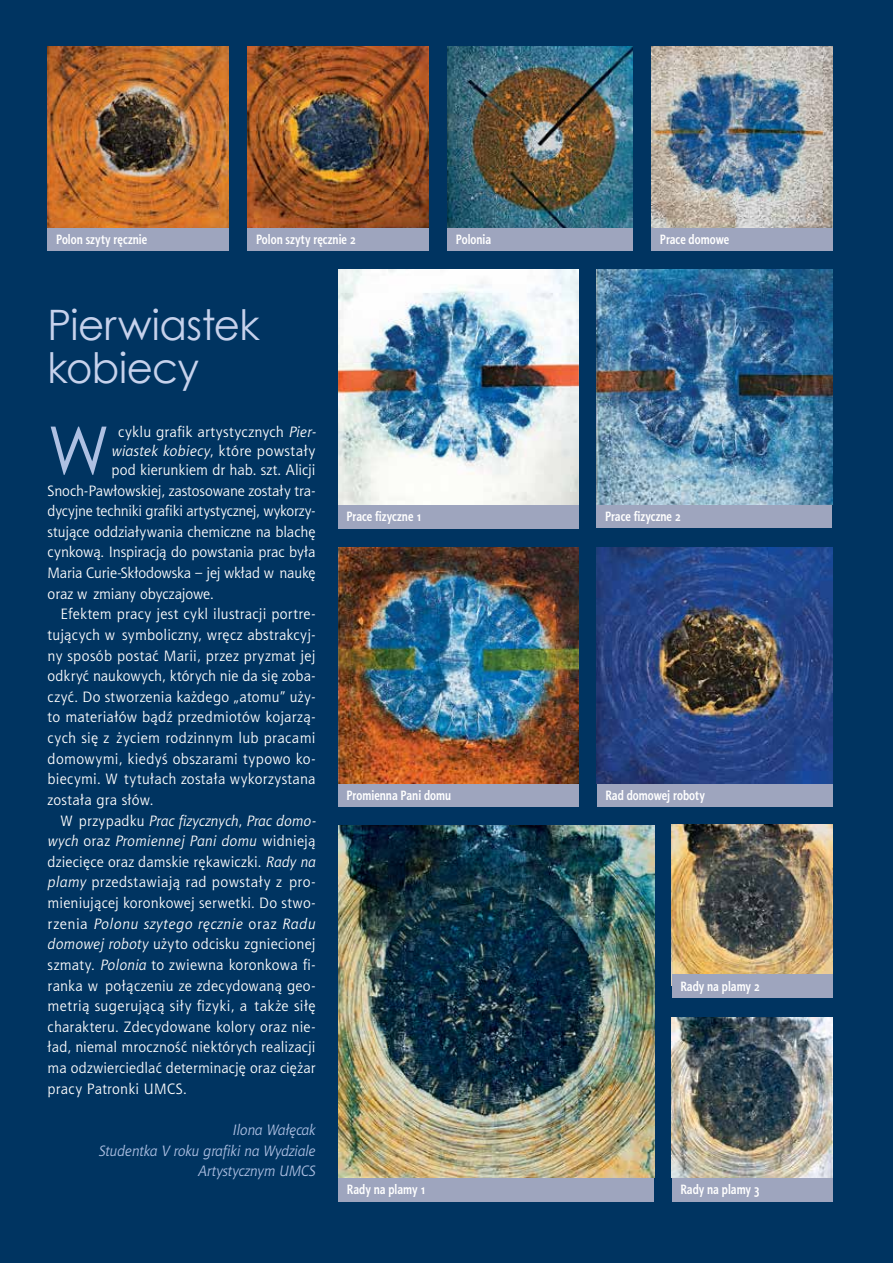
<style>
.page{position:relative;width:893px;height:1263px;background:#003461}
.page>*{position:absolute;margin:0;border:0;box-sizing:border-box;transform-origin:0 0}
.t1{font:67.2px "Century Gothic";color:#aec0e3;scale:.96 1}
.t2{font:42px/42.5px "Century Gothic";letter-spacing:-.01em;color:#c7d2ec;scale:.96 1}
.t3{font:15px/20.7px "Aerton EFN";letter-spacing:.01em;color:#fff;text-align:justify}
.t4{font:italic 15px/20.7px "Aerton EFN";letter-spacing:-.005em;color:#aec0e3;text-align:right}
.t5{font:700 13.5px "Aerton Cnd EFN";letter-spacing:.005em;color:#fff}
.s1{font-style:italic}
</style>
<div class="page">
<div style="left:48px;top:228px;width:181px;height:23px;background:#9ea5be"></div>
<div style="left:247px;top:228px;width:182px;height:23px;background:#9ea5be"></div>
<div style="left:447px;top:228px;width:186px;height:23px;background:#9ea5be"></div>
<div style="left:651px;top:228px;width:182px;height:23px;background:#9ea5be"></div>
<img style="left:48px;top:47px;width:181px;height:181px">
<img style="left:247px;top:47px;width:182px;height:181px">
<img style="left:651px;top:47px;width:182px;height:181px">
<div style="left:597px;top:504px;width:235px;height:24px;background:#9ea5be"></div>
<img style="left:597px;top:269px;width:235px;height:236px">
<div style="left:338px;top:1178px;width:316px;height:23px;background:#9ea5be"></div>
<img style="left:338px;top:825px;width:316px;height:353px">
<img style="left:672px;top:825px;width:160px;height:150px">
<div style="left:672px;top:975px;width:161px;height:23px;background:#9ea5be"></div>
<img style="left:447px;top:47px;width:186px;height:181px">
<div style="left:338px;top:505px;width:240px;height:24px;background:#9ea5be"></div>
<img style="left:338px;top:269px;width:240px;height:236px">
<div style="left:338px;top:783px;width:241px;height:24px;background:#9ea5be"></div>
<img style="left:338px;top:547px;width:241px;height:236px">
<div style="left:597px;top:783px;width:236px;height:24px;background:#9ea5be"></div>
<img style="left:597px;top:548px;width:236px;height:235px">
<div style="left:672px;top:1178px;width:161px;height:23px;background:#9ea5be"></div>
<img style="left:672px;top:1017px;width:160px;height:161px">
<p class="t5" style="left:56px;top:231px;width:92px">Polon szyty ręcznie</p>
<p class="t5" style="left:256px;top:231px;width:101px">Polon szyty ręcznie 2</p>
<p class="t5" style="left:456px;top:231px;width:37px">Polonia</p>
<p class="t5" style="left:660px;top:231px;width:71px">Prace domowe</p>
<h2 class="t2" style="left:48px;top:303px;width:223px">Pierwiastek kobiecy</h2>
<h1 class="t1" style="left:48px;top:404px;width:66px">W</h1>
<p class="t3" style="left:111px;top:423px;width:206px;line-height:18.8px;text-align:center">cyklu grafik artystycznych <span class="s1">Pier&shy;wiastek kobiecy</span>, które powstały pod kierunkiem dr hab. szt. Alicji</p>
<p class="t3" style="left:48px;top:480px;width:269px">Snoch-Pawłowskiej, zastosowane zostały tra&shy;dycyjne techniki grafiki artystycznej, wykorzy&shy;stujące oddziaływania chemiczne na blachę cynkową. Inspiracją do powstania prac była Maria Curie-Skłodowska – jej wkład w naukę oraz w zmiany obyczajowe.</p>
<p class="t3" style="left:48px;top:604px;width:269px;text-indent:13px">Efektem pracy jest cykl ilustracji portre&shy;tujących w symboliczny, wręcz abstrakcyj&shy;ny sposób postać Marii, przez pryzmat jej odkryć naukowych, których nie da się zoba&shy;czyć. Do stworzenia każdego „atomu” uży&shy;to materiałów bądź przedmiotów kojarzą&shy;cych się z życiem rodzinnym lub pracami domowymi, kiedyś obszarami typowo ko&shy;biecymi. W tytułach została wykorzystana została gra słów.</p>
<p class="t3" style="left:48px;top:810px;width:270px;text-indent:13px">W przypadku <span class="s1">Prac fizycznych</span>, <span class="s1">Prac domo&shy;wych</span> oraz <span class="s1">Promiennej Pani domu</span> widnieją dziecięce oraz damskie rękawiczki. <span class="s1">Rady na plamy</span> przedstawiają rad powstały z pro&shy;mieniującej koronkowej serwetki. Do stwo&shy;rzenia <span class="s1">Polonu szytego ręcznie</span> oraz <span class="s1">Radu domowej roboty</span> użyto odcisku zgniecionej szmaty. <span class="s1">Polonia</span> to zwiewna koronkowa fi&shy;ranka w połączeniu ze zdecydowaną geo&shy;metrią sugerującą siły fizyki, a także siłę charakteru. Zdecydowane kolory oraz nie&shy;ład, niemal mroczność niektórych realizacji ma odzwierciedlać determinację oraz ciężar pracy Patronki UMCS.</p>
<p class="t4" style="left:99px;top:1119px;width:218px">Ilona Wałęcak<br>Studentka V roku grafiki na Wydziale<br>Artystycznym UMCS</p>
<p class="t5" style="left:347px;top:509px;width:76px">Prace fizyczne 1</p>
<p class="t5" style="left:605px;top:508px;width:77px">Prace fizyczne 2</p>
<p class="t5" style="left:347px;top:787px;width:106px">Promienna Pani domu</p>
<p class="t5" style="left:605px;top:787px;width:101px">Rad domowej roboty</p>
<p class="t5" style="left:347px;top:1182px;width:80px">Rady na plamy 1</p>
<p class="t5" style="left:680px;top:978px;width:81px">Rady na plamy 2</p>
<p class="t5" style="left:680px;top:1182px;width:81px">Rady na plamy 3</p>
</div>
